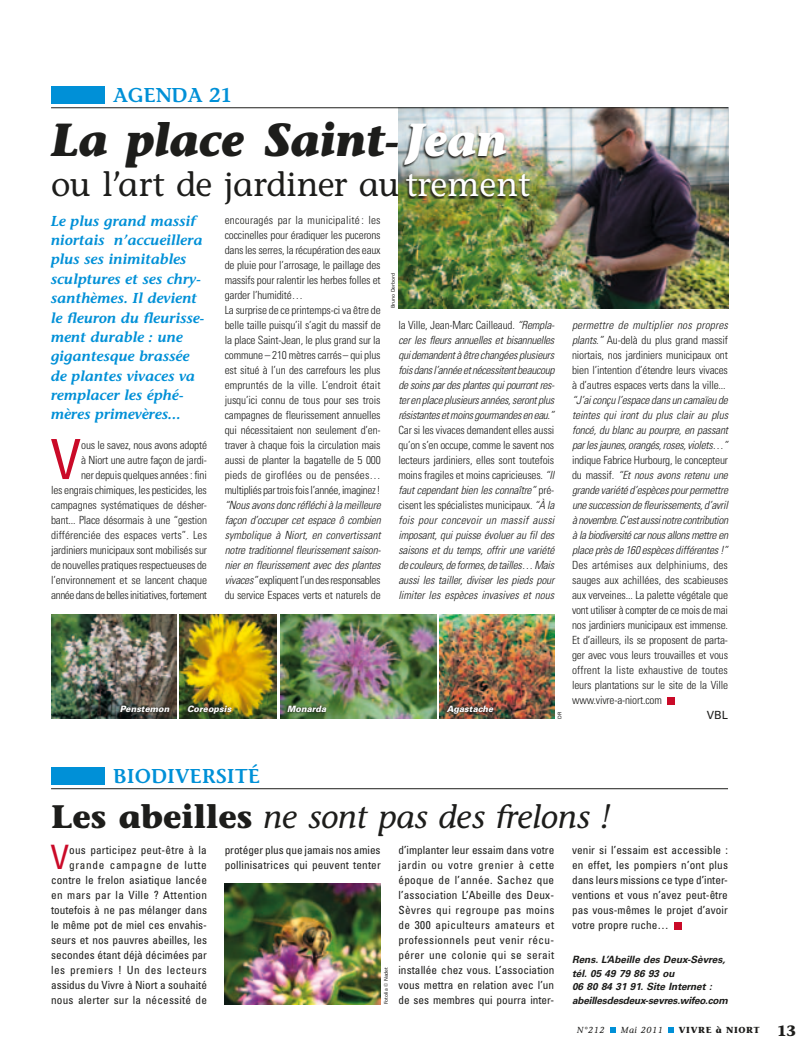
<style>
.page{position:relative;width:811px;height:1059px;background:#fff}
.page>*{position:absolute;margin:0;border:0;box-sizing:border-box;transform-origin:0 0}
.t1{font:condensed 55.5px "Univers";color:#ca0a28}
.t2{font:italic 700 46.25px "Stone Informal";letter-spacing:-.01em;color:#1d1d1b}
.t3{font:33.75px "Stone Informal";color:#1d1d1b}
.t4{font:condensed 33.62px "Univers";color:#ca0a28}
.t5{font:italic 32.5px "Stone Informal";color:#1d1d1b}
.t6{font:600 20px "Stone Informal";color:#0090d7}
.t7{font:italic 600 14.38px/19.4px "Stone Informal";color:#0090d7}
.t8{font:300 condensed 11.25px/15px "Univers";letter-spacing:-.015em;color:#1d1d1b;text-align:justify}
.t9{font:italic 300 condensed 11.25px/15px "Univers";letter-spacing:-.015em;color:#1d1d1b;text-align:justify}
.t10{font:condensed 11.25px/15px "Univers";letter-spacing:.005em;color:#1d1d1b;text-align:justify}
.t11{font:11.25px "Univers";color:#1d1d1b}
.t12{font:italic 700 10px/13.8px "Univers";color:#1d1d1b}
.t13{font:italic 900 8.75px "Univers";letter-spacing:.005em;color:#fff;scale:.95 1}
.t14{font:700 8.75px "Stone Informal";letter-spacing:.075em;color:#1d1d1b}
.t15{font:italic 8.75px "Stone Informal";letter-spacing:.075em;color:#1d1d1b}
.t16{font:5px "Univers";color:#1d1d1b}
.s1{color:#fff}
.s2{font-style:normal}
.s3{font-style:italic}
.s4{font-weight:700;font-style:normal}
.s5{font-size:15px}
</style>
<div class="page">
<svg style="left:610px;top:1027px;width:5px;height:5px"></svg>
<svg style="left:668px;top:1027px;width:5px;height:5px"></svg>
<div style="left:674px;top:922px;width:7px;height:7px;background:#ca0a28"></div>
<div style="left:51px;top:767px;width:53px;height:18px;background:#0090d7"></div>
<hr style="left:51px;top:788px;width:677px;height:1px;background:#1d1d1b">
<div style="left:667px;top:697px;width:7px;height:7px;background:#ca0a28"></div>
<img style="left:398px;top:108px;width:330px;height:200px">
<img style="left:440px;top:614px;width:114px;height:104px">
<img style="left:280px;top:614px;width:156px;height:105px">
<img style="left:180px;top:614px;width:97px;height:105px">
<img style="left:51px;top:614px;width:125px;height:104px">
<img style="left:225px;top:884px;width:156px;height:120px">
<svg style="left:118px;top:704px;width:52px;height:10px"></svg>
<svg style="left:185px;top:704px;width:47px;height:11px"></svg>
<svg style="left:285px;top:703px;width:41px;height:11px"></svg>
<svg style="left:444px;top:704px;width:50px;height:11px"></svg>
<div style="left:51px;top:86px;width:53px;height:18px;background:#0090d7"></div>
<hr style="left:51px;top:107px;width:677px;height:1px;background:#1d1d1b">
<img style="left:402px;top:123px;width:128px;height:76px">
<h3 class="t6" style="left:113px;top:83px;width:120px">AGENDA 21</h3>
<h2 class="t2" style="left:51px;top:112px;width:459px">La place Saint-<span class="s1">Jean</span></h2>
<h3 class="t3" style="left:51px;top:164px;width:480px">ou l’art de jardiner au <span class="s1">trement</span></h3>
<p class="t7" style="left:51px;top:211px;width:155px">Le plus grand massif niortais n’accueillera plus ses inimitables sculptures et ses chry&shy;santhèmes. Il devient le fleuron du fleurisse&shy;ment durable : une gigantesque brassée de plantes vivaces va remplacer les éphé&shy;mères primevères...</p>
<h1 class="t1" style="left:50px;top:424px;width:32px">V</h1>
<p class="t8" style="left:51px;top:438px;width:158px;text-align:right">ous le savez, nous avons adopté<br>à Niort une autre façon de jardi-<br>ner depuis quelques années : fini<br>les engrais chimiques, les pesticides, les campagnes systématiques de désher&shy;bant... Place désormais à une “gestion différenciée des espaces verts”. Les jardiniers municipaux sont mobilisés sur de nouvelles pratiques respectueuses de l’environnement et se lancent chaque année dans de belles initiatives, fortement</p>
<p class="t8" style="left:225px;top:212px;width:157px;text-align:left">encouragés par la municipalité : les coccinelles pour éradiquer les pucerons dans les serres, la récupération des eaux de pluie pour l’arrosage, le paillage des massifs pour ralentir les herbes folles et garder l’humidité…<br>La surprise de ce printemps-ci va être de belle taille puisqu’il s’agit du massif de la place Saint-Jean, le plus grand sur la commune – 210 mètres carrés– qui plus est situé à l’un des carrefours les plus empruntés de la ville. L’endroit était jusqu’ici connu de tous pour ses trois campagnes de fleurissement annuelles qui nécessitaient non seulement d’en&shy;traver à chaque fois la circulation mais aussi de planter la bagatelle de 5 000 pieds de giroflées ou de pensées… multipliés par trois fois l’année, imaginez!</p>
<p class="t9" style="left:225px;top:497px;width:157px">“Nous avons donc réfléchi à la meilleure façon d’occuper cet espace ô combien symbolique à Niort, en convertissant notre traditionnel fleurissement saison&shy;nier en fleurissement avec des plantes vivaces” <span class="s2">expliquent l’un des responsables du service Espaces verts et naturels de</span></p>
<p class="t16" style="left:390px;top:308px;width:37px;rotate:-90deg">Bruno Derbord</p>
<p class="t9" style="left:398px;top:317px;width:158px"><span class="s2">la Ville, Jean-Marc Cailleaud.</span> “Rempla&shy;cer les fleurs annuelles et bisannuelles qui demandent à être changées plusieurs fois dans l’année et nécessitent beaucoup de soins par des plantes qui pourront res&shy;ter en place plusieurs années, seront plus résistantes et moins gourmandes en eau.”</p>
<p class="t9" style="left:398px;top:422px;width:158px"><span class="s2">Car si les vivaces demandent elles aussi qu’on s’en occupe, comme le savent nos lecteurs jardiniers, elles sont toutefois moins fragiles et moins capricieuses.</span> “Il faut cependant bien les connaître” <span class="s2">pré&shy;cisent les spécialistes municipaux.</span> “À la fois pour concevoir un massif aussi imposant, qui puisse évoluer au fil des saisons et du temps, offrir une variété de couleurs, de formes, de tailles… Mais aussi les tailler, diviser les pieds pour limiter les espèces invasives et nous</p>
<p class="t13" style="left:120px;top:703px;width:54px">Penstemon</p>
<p class="t13" style="left:187px;top:703px;width:48px">Coreopsis</p>
<p class="t13" style="left:287px;top:703px;width:43px">Monarda</p>
<p class="t13" style="left:447px;top:703px;width:50px">Agastache</p>
<p class="t16" style="left:557px;top:719px;width:8px;rotate:-90deg">DR</p>
<p class="t8" style="left:572px;top:317px;width:157px"><span class="s3">permettre de multiplier nos propres plants.”</span> Au-delà du plus grand massif niortais, nos jardiniers municipaux ont bien l’intention d’étendre leurs vivaces à d’autres espaces verts dans la ville...</p>
<p class="t9" style="left:572px;top:392px;width:157px">“J’ai conçu l’espace dans un camaïeu de teintes qui iront du plus clair au plus foncé, du blanc au pourpre, en passant par les jaunes, orangés, roses, violets…”</p>
<p class="t9" style="left:572px;top:452px;width:158px"><span class="s2">indique Fabrice Hurbourg, le concepteur du massif.</span> “Et nous avons retenu une grande variété d’espèces pour permettre une succession de fleurissements, d’avril à novembre. C’est aussi notre contribution à la biodiversité car nous allons mettre en place près de 160 espèces différentes !”</p>
<p class="t8" style="left:572px;top:557px;width:157px">Des artémises aux delphiniums, des sauges aux achillées, des scabieuses aux verveines... La palette végétale que vont utiliser à compter de ce mois de mai nos jardiniers municipaux est immense.<br>Et d’ailleurs, ils se proposent de parta&shy;ger avec vous leurs trouvailles et vous offrent la liste exhaustive de toutes leurs plantations sur le site de la Ville www.vivre-a-niort.com</p>
<p class="t11" style="left:707px;top:708px;width:23px">VBL</p>
<h3 class="t6" style="left:113px;top:764px;width:147px">BIOD IVERSITÉ</h3>
<h3 class="t5" style="left:51px;top:798px;width:561px"><span class="s4">Les abeilles</span> ne sont pas des frelons !</h3>
<h3 class="t4" style="left:51px;top:836px;width:20px">V</h3>
<p class="t10" style="left:51px;top:842px;width:158px;text-align:right">ous participez peut-être à la grande campagne de lutte contre le frelon asiatique lancée en mars par la Ville ? Attention toutefois à ne pas mélanger dans le même pot de miel ces envahis&shy;seurs et nos pauvres abeilles, les secondes étant déjà décimées par les premiers ! Un des lecteurs assidus du Vivre à Niort a souhaité nous alerter sur la nécessité de</p>
<p class="t10" style="left:225px;top:842px;width:158px">protéger plus que jamais nos amies pollinisatrices qui peuvent tenter</p>
<p class="t10" style="left:398px;top:842px;width:158px">d’implanter leur essaim dans votre jardin ou votre grenier à cette époque de l’année. Sachez que l’association L’Abeille des Deux-Sèvres qui regroupe pas moins de 300 apiculteurs amateurs et professionnels peut venir récu&shy;pérer une colonie qui se serait installée chez vous. L’association vous mettra en relation avec l’un de ses membres qui pourra inter-</p>
<p class="t10" style="left:572px;top:842px;width:157px">venir si l’essaim est accessible : en effet, les pompiers n’ont plus dans leurs missions ce type d’inter&shy;ventions et vous n’avez peut-être pas vous-mêmes le projet d’avoir votre propre ruche…</p>
<p class="t12" style="left:572px;top:952px;width:157px">Rens. L’Abeille des Deux-Sèvres, tél. 05 49 79 86 93 ou<br>06 80 84 31 91. Site Internet : abeillesdesdeux-sevres.wifeo.com</p>
<p class="t16" style="left:383px;top:1004px;width:39px;rotate:-90deg">Fotolia © Nadet</p>
<p class="t15" style="left:577px;top:1024px;width:29px">N°212</p>
<p class="t15" style="left:621px;top:1024px;width:44px">Mai 2011</p>
<p class="t14" style="left:679px;top:1024px;width:119px">Vivre à Niort <span class="s5">13</span></p>
</div>
